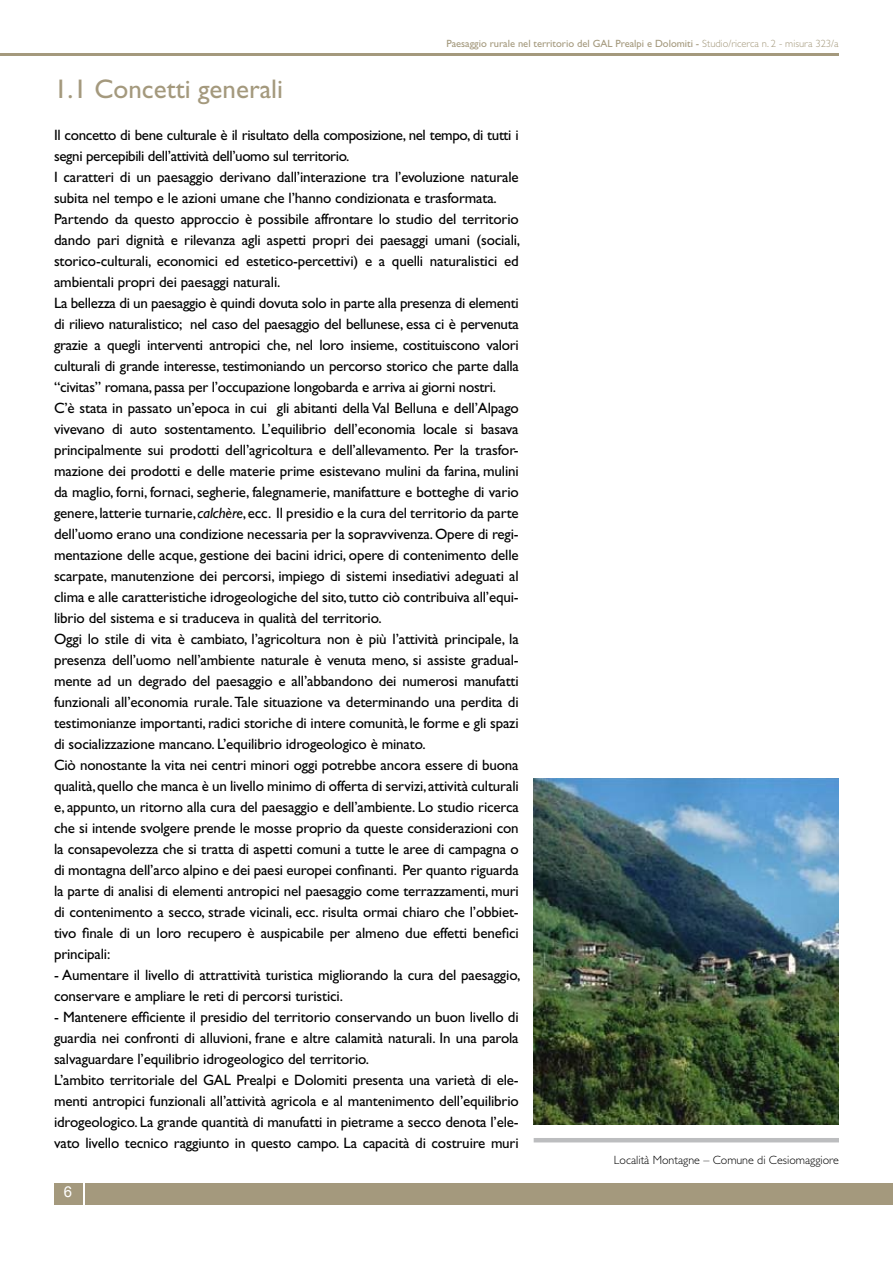
<style>
.page{position:relative;width:893px;height:1263px;background:#fff}
.page>*{position:absolute;margin:0;border:0;box-sizing:border-box;transform-origin:0 0}
.t1{font:27px "Gill Sans";color:#a4997d}
.t2{font:15px/21px "Gill Sans";letter-spacing:-.01em;color:#000}
.t3{font:300 12px "Gill Sans";color:#000}
.t4{font:10.5px "Gill Sans";color:#a4997d}
.s1{font-weight:300}
.s2{font-style:italic}
</style>
<div class="page">
<div style="left:86px;top:1183px;width:807px;height:21px;background:#a4997d"></div>
<div style="left:54px;top:1183px;width:29px;height:22px;background:#a4997d"></div>
<hr style="left:0;top:54px;width:839px;height:2px;background:#a4997d">
<hr style="left:534px;top:1138px;width:305px;height:4px;background:#bcbdbf">
<img style="left:534px;top:778px;width:305px;height:347px">
<p class="t4" style="left:446px;top:38px;width:394px">Paesaggio rurale nel territorio del GAL Prealpi e Dolomiti - <span class="s1">Studio/ricerca n. 2 - misura 323/a</span></p>
<h1 class="t1" style="left:54px;top:73px;width:231px">1.1 Concetti generali</h1>
<p class="t2" style="left:54px;top:125px;width:468px">Il concetto di bene culturale è il risultato della composizione, nel tempo, di tutti i segni percepibili dell’attività dell’uomo sul territorio.<br>I caratteri di un paesaggio derivano dall’interazione tra l’evoluzione naturale subita nel tempo e le azioni umane che l’hanno condizionata e trasformata.<br>Partendo da questo approccio è possibile affrontare lo studio del territorio dando pari dignità e rilevanza agli aspetti propri dei paesaggi umani (sociali, storico-culturali, economici ed estetico-percettivi) e a quelli naturalistici ed ambientali propri dei paesaggi naturali.<br>La bellezza di un paesaggio è quindi dovuta solo in parte alla presenza di elementi di rilievo naturalistico; nel caso del paesaggio del bellunese, essa ci è pervenuta grazie a quegli interventi antropici che, nel loro insieme, costituiscono valori culturali di grande interesse, testimoniando un percorso storico che parte dalla “civitas” romana, passa per l’occupazione longobarda e arriva ai giorni nostri.<br>C’è stata in passato un’epoca in cui gli abitanti della Val Belluna e dell’Alpago vivevano di auto sostentamento. L’equilibrio dell’economia locale si basava principalmente sui prodotti dell’agricoltura e dell’allevamento. Per la trasfor&shy;mazione dei prodotti e delle materie prime esistevano mulini da farina, mulini da maglio, forni, fornaci, segherie, falegnamerie, manifatture e botteghe di vario genere, latterie turnarie, <span class="s2">calchère</span>, ecc. Il presidio e la cura del territorio da parte dell’uomo erano una condizione necessaria per la sopravvivenza. Opere di regi&shy;mentazione delle acque, gestione dei bacini idrici, opere di contenimento delle scarpate, manutenzione dei percorsi, impiego di sistemi insediativi adeguati al clima e alle caratteristiche idrogeologiche del sito, tutto ciò contribuiva all’equi&shy;librio del sistema e si traduceva in qualità del territorio.<br>Oggi lo stile di vita è cambiato, l’agricoltura non è più l’attività principale, la presenza dell’uomo nell’ambiente naturale è venuta meno, si assiste gradual&shy;mente ad un degrado del paesaggio e all’abbandono dei numerosi manufatti funzionali all’economia rurale. Tale situazione va determinando una perdita di testimonianze importanti, radici storiche di intere comunità, le forme e gli spazi di socializzazione mancano. L’equilibrio idrogeologico è minato.<br>Ciò nonostante la vita nei centri minori oggi potrebbe ancora essere di buona qualità, quello che manca è un livello minimo di offerta di servizi, attività culturali e, appunto, un ritorno alla cura del paesaggio e dell’ambiente. Lo studio ricerca che si intende svolgere prende le mosse proprio da queste considerazioni con la consapevolezza che si tratta di aspetti comuni a tutte le aree di campagna o di montagna dell’arco alpino e dei paesi europei confinanti. Per quanto riguarda la parte di analisi di elementi antropici nel paesaggio come terrazzamenti, muri di contenimento a secco, strade vicinali, ecc. risulta ormai chiaro che l’obbiet&shy;tivo finale di un loro recupero è auspicabile per almeno due effetti benefici principali:</p>
<p class="t2" style="left:54px;top:965px;width:468px">- Aumentare il livello di attrattività turistica migliorando la cura del paesaggio, conservare e ampliare le reti di percorsi turistici.</p>
<p class="t2" style="left:54px;top:1007px;width:466px">- Mantenere efficiente il presidio del territorio conservando un buon livello di guardia nei confronti di alluvioni, frane e altre calamità naturali. In una parola salvaguardare l’equilibrio idrogeologico del territorio.<br>L’ambito territoriale del GAL Prealpi e Dolomiti presenta una varietà di ele&shy;menti antropici funzionali all’attività agricola e al mantenimento dell’equilibrio idrogeologico. La grande quantità di manufatti in pietrame a secco denota l’ele&shy;vato livello tecnico raggiunto in questo campo. La capacità di costruire muri</p>
<p class="t3" style="left:614px;top:1153px;width:227px">Località Montagne – Comune di Cesiomaggiore</p>
</div>
